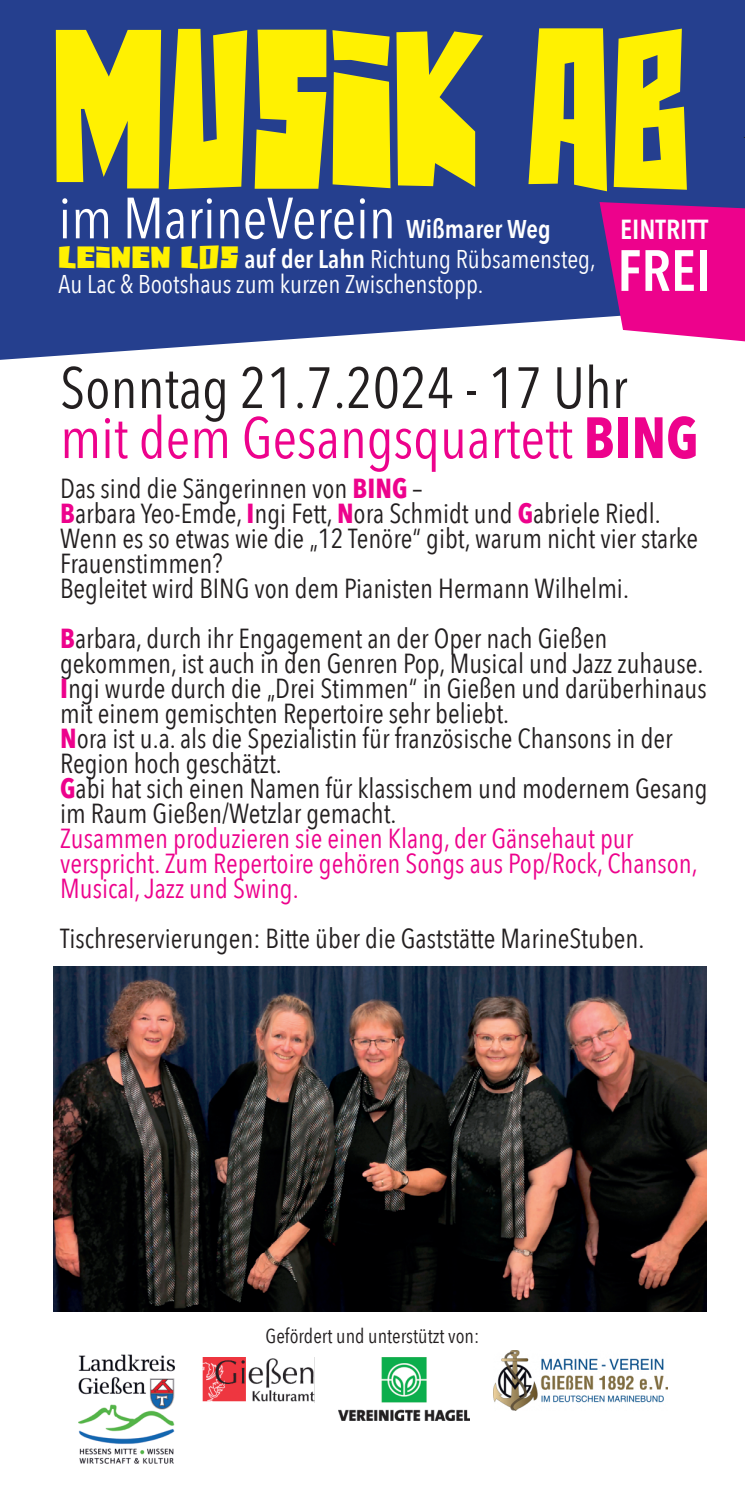
<style>
.page{position:relative;width:745px;height:1489px;background:#fff}
.page>*{position:absolute;margin:0;border:0;box-sizing:border-box;transform-origin:0 0}
.t1{font:57.5px "Avenir Next Condensed";color:#ed028c}
.t2{font:57.5px "Avenir Next Condensed";color:#231f20}
.t3{font:57.5px "Avenir Next Condensed";color:#fff}
.t4{font:600 57.5px "Avenir Next Condensed";color:#fff}
.t5{font:27.5px/25px "Avenir Next Condensed";color:#231f20}
.t6{font:27.5px/25px "Avenir Next Condensed";color:#ed028c}
.t7{font:600 27.5px "Avenir Next Condensed";color:#fff}
.t8{font:25.5px "Avenir Next Condensed";color:#fff}
.t9{font:600 25.5px "Avenir Next Condensed";color:#fff}
.t10{font:20.25px "Avenir Next Condensed";color:#231f20}
.s1{font-family:"Jazzy B";font-weight:700;font-size:35px;color:#fff101}
.s2{font-weight:600}
.s3{font-weight:700}
.s4{font-weight:700;color:#ed028c}
</style>
<div class="page">
<svg style="left:0;top:0;width:744px;height:360px;fill:#253f8e"></svg>
<img style="left:53px;top:966px;width:653px;height:345px">
<svg style="left:599px;top:202px;width:145px;height:139px"></svg>
<svg style="left:56px;top:28px;width:630px;height:163px;fill:#fff101"></svg>
<img style="left:493px;top:1350px;width:174px;height:60px">
<img style="left:202px;top:1357px;width:113px;height:44px">
<img style="left:78px;top:1354px;width:97px;height:108px">
<img style="left:338px;top:1357px;width:131px;height:62px">
<p class="t3" style="left:58px;top:169px;width:338px">im MarineVerein</p>
<p class="t9" style="left:406px;top:207px;width:146px">Wißmarer Weg</p>
<p class="t8" style="left:58px;top:237px;width:538px"><span class="s1">LEINEN LOS</span> <span class="s2">auf der Lahn</span> Richtung Rübsamensteg,</p>
<p class="t8" style="left:58px;top:262px;width:426px">Au Lac &amp; Bootshaus zum kurzen Zwischenstopp.</p>
<p class="t7" style="left:619px;top:206px;width:90px">EINTRITT</p>
<p class="t4" style="left:617px;top:221px;width:95px">FREI</p>
<p class="t2" style="left:60px;top:339px;width:568px">Sonntag 21.7.2024 - 17 Uhr</p>
<p class="t1" style="left:60px;top:389px;width:639px">mit dem Gesangsquartett <span class="s3">BING</span></p>
<p class="t5" style="left:60px;top:474px;width:363px">Das sind die Sängerinnen von <span class="s4">BING</span> –</p>
<p class="t5" style="left:60px;top:499px;width:601px"><span class="s4">B</span>arbara Yeo-Emde, <span class="s4">I</span>ngi Fett, <span class="s4">N</span>ora Schmidt und <span class="s4">G</span>abriele Riedl.</p>
<p class="t5" style="left:60px;top:524px;width:639px">Wenn es so etwas wie die „12 Tenöre“ gibt, warum nicht vier starke<br>Frauenstimmen?</p>
<p class="t5" style="left:60px;top:574px;width:570px">Begleitet wird BING von dem Pianisten Hermann Wilhelmi.</p>
<p class="t5" style="left:60px;top:624px;width:548px"><span class="s4">B</span>arbara, durch ihr Engagement an der Oper nach Gießen</p>
<p class="t5" style="left:60px;top:649px;width:644px">gekommen, ist auch in den Genren Pop, Musical und Jazz zuhause.</p>
<p class="t5" style="left:60px;top:674px;width:648px"><span class="s4">I</span>ngi wurde durch die „Drei Stimmen“ in Gießen und darüberhinaus mit einem gemischten Repertoire sehr beliebt.</p>
<p class="t5" style="left:60px;top:724px;width:613px"><span class="s4">N</span>ora ist u.a. als die Spezialistin für französische Chansons in der<br>Region hoch geschätzt.</p>
<p class="t5" style="left:60px;top:774px;width:648px"><span class="s4">G</span>abi hat sich einen Namen für klassischem und modernem Gesang im Raum Gießen/Wetzlar gemacht.</p>
<p class="t6" style="left:60px;top:824px;width:638px">Zusammen produzieren sie einen Klang, der Gänsehaut pur verspricht. Zum Repertoire gehören Songs aus Pop/Rock, Chanson,<br>Musical, Jazz und Swing.</p>
<p class="t5" style="left:60px;top:924px;width:585px">Tischreservierungen: Bitte über die Gaststätte MarineStuben.</p>
<p class="t10" style="left:265px;top:1317px;width:215px">Gefördert und unterstützt von:</p>
</div>
